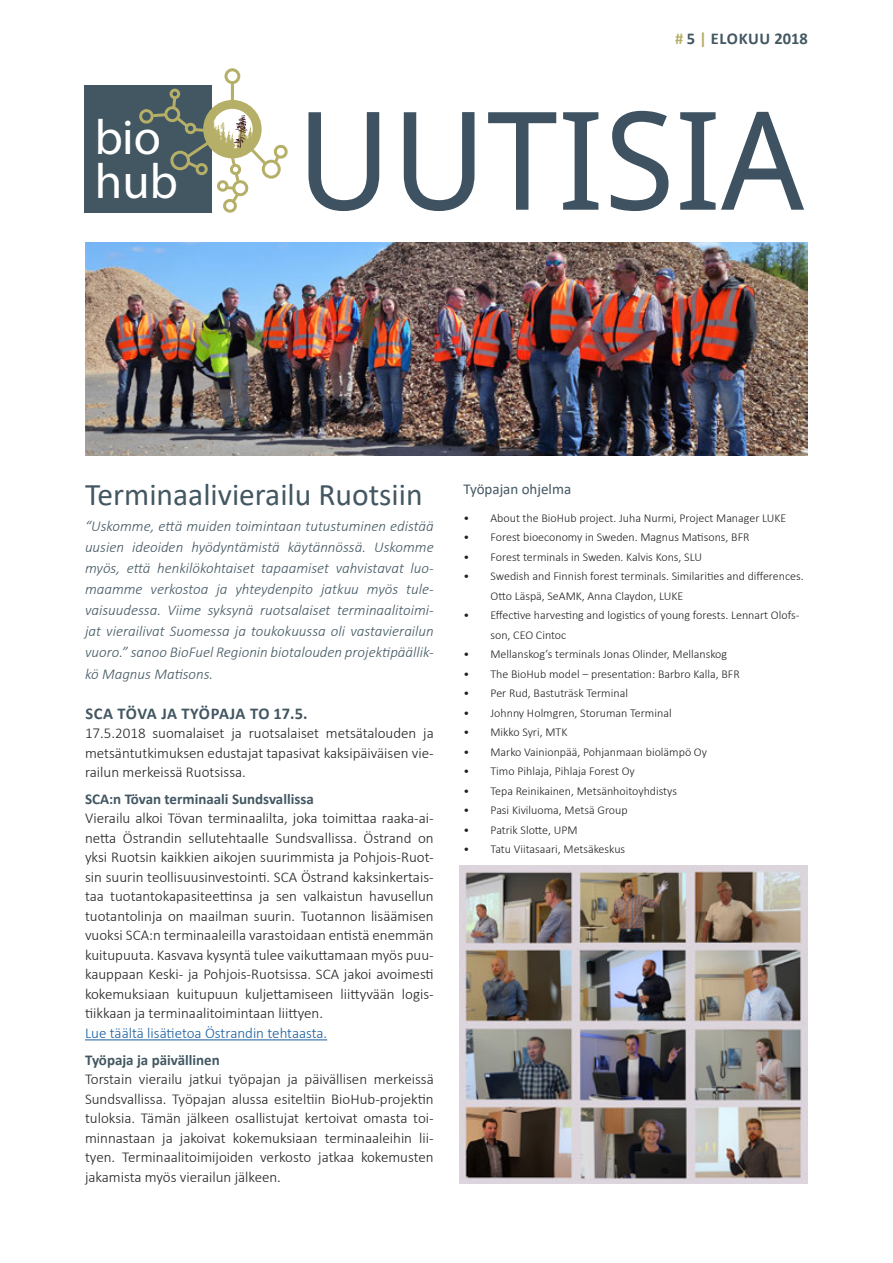
<style>
.page{position:relative;width:893px;height:1263px;background:#fff}
.page>*{position:absolute;margin:0;border:0;box-sizing:border-box;transform-origin:0 0}
.t1{font:136.5px "Droid Sans";color:#3e5261}
.t2{font:49.5px/44.1px "Myriad Pro";color:#fff}
.Mellis_gemen_10_p{font:31.5px "Calibri";color:#435762}
.Mellis_Versaler_11_p{font:700 16.5px "Calibri";letter-spacing:.02em;color:#435762}
.Bröd_10{font:300 15px/19.5px "Calibri";color:#231f20;text-align:justify}
.Mellis_gemen_10_p-2{font:italic 300 15px/21px "Calibri";color:#435762;text-align:justify}
.Mellis_gemen_10_p-3{font:700 15px "Calibri";color:#435762}
.Bröd_10-2{font:300 15px "Calibri";color:#175d9e}
.Mellis_gemen_10_p-4{font:15px "Calibri";color:#435762}
.t3{font:300 12px/19.5px "Calibri";color:#231f20}
.s1{color:#b6af67}
</style>
<div class="page">
<hr style="left:85px;top:1039px;width:242px;height:1px;background:#175d9e">
<div style="left:85px;top:85px;width:127px;height:127px;background:#425762"></div>
<svg style="left:137px;top:68px;width:151px;height:145px"></svg>
<img style="left:85px;top:243px;width:723px;height:212px">
<img style="left:459px;top:865px;width:349px;height:318px">
<p class="t2" style="left:95px;top:115px;width:84px">bio hub</p>
<p class="Mellis_Versaler_11_p" style="left:675px;top:27px;width:134px"><span class="s1">#</span> 5 <span class="s1">|</span> ELOKUU 2018</p>
<p class="t1" style="left:296px;top:83px;width:509px">UUTISIA</p>
<p class="Mellis_gemen_10_p" style="left:85px;top:473px;width:339px">Terminaalivierailu Ruotsiin</p>
<p class="Mellis_gemen_10_p-2" style="left:85px;top:515px;width:350px">“Uskomme, että muiden toimintaan tutustuminen edistää uusien ideoiden hyödyntämistä käytännössä. Uskomme myös, että henkilökohtaiset tapaamiset vahvistavat luo&shy;maamme verkostoa ja yhteydenpito jatkuu myös tule&shy;vaisuudessa. Viime syksynä ruotsalaiset terminaalitoimi&shy;jat vierailivat Suomessa ja toukokuussa oli vastavierailun vuoro.” sanoo BioFuel Regionin biotalouden projektipäällik-</p>
<p class="Mellis_gemen_10_p-2" style="left:85px;top:663px;width:130px">kö Magnus Matisons.</p>
<p class="Mellis_Versaler_11_p" style="left:85px;top:701px;width:224px">SCA TÖVA JA TYÖPAJA TO 17.5.</p>
<p class="Bröd_10" style="left:85px;top:723px;width:350px">17.5.2018 suomalaiset ja ruotsalaiset metsätalouden ja metsäntutkimuksen edustajat tapasivat kaksipäiväisen vie&shy;railun merkeissä Ruotsissa.</p>
<p class="Mellis_gemen_10_p-3" style="left:85px;top:788px;width:230px">SCA:n Tövan terminaali Sundsvallissa</p>
<p class="Bröd_10" style="left:85px;top:808px;width:350px">Vierailu alkoi Tövan terminaalilta, joka toimittaa raaka-ai&shy;netta Östrandin sellutehtaalle Sundsvallissa. Östrand on yksi Ruotsin kaikkien aikojen suurimmista ja Pohjois-Ruot&shy;sin suurin teollisuusinvestointi. SCA Östrand kaksinkertais&shy;taa tuotantokapasiteettinsa ja sen valkaistun havusellun tuotantolinja on maailman suurin. Tuotannon lisäämisen vuoksi SCA:n terminaaleilla varastoidaan entistä enemmän kuitupuuta. Kasvava kysyntä tulee vaikuttamaan myös puu&shy;kauppaan Keski- ja Pohjois-Ruotsissa. SCA jakoi avoimesti kokemuksiaan kuitupuun kuljettamiseen liittyvään logis&shy;tiikkaan ja terminaalitoimintaan liittyen.</p>
<p class="Bröd_10-2" style="left:85px;top:1024px;width:244px">Lue täältä lisätietoa Östrandin tehtaasta.</p>
<p class="Mellis_gemen_10_p-3" style="left:85px;top:1049px;width:136px">Työpaja ja päivällinen</p>
<p class="Bröd_10" style="left:85px;top:1069px;width:350px">Torstain vierailu jatkui työpajan ja päivällisen merkeissä Sundsvallissa. Työpajan alussa esiteltiin BioHub-projektin tuloksia. Tämän jälkeen osallistujat kertoivat omasta toi&shy;minnastaan ja jakoivat kokemuksiaan terminaaleihin lii&shy;tyen. Terminaalitoimijoiden verkosto jatkaa kokemusten jakamista myös vierailun jälkeen.</p>
<p class="Mellis_gemen_10_p-4" style="left:463px;top:478px;width:109px">Työpajan ohjelma</p>
<p class="t3" style="left:463px;top:508px;width:324px">• About the BioHub project. Juha Nurmi, Project Manager LUKE</p>
<p class="t3" style="left:463px;top:528px;width:288px">• Forest bioeconomy in Sweden. Magnus Matisons, BFR</p>
<p class="t3" style="left:463px;top:547px;width:240px">• Forest terminals in Sweden. Kalvis Kons, SLU</p>
<p class="t3" style="left:490px;top:567px;width:315px;text-indent:-27px">• Swedish and Finnish forest terminals. Similarities and differences.<br>Otto Läspä, SeAMK, Anna Claydon, LUKE</p>
<p class="t3" style="left:490px;top:606px;width:310px;text-indent:-27px">• Effective harvesting and logistics of young forests. Lennart Olofs&shy;son, CEO Cintoc</p>
<p class="t3" style="left:463px;top:645px;width:265px">• Mellanskog’s terminals Jonas Olinder, Mellanskog</p>
<p class="t3" style="left:463px;top:664px;width:278px">• The BioHub model – presentation: Barbro Kalla, BFR</p>
<p class="t3" style="left:463px;top:684px;width:166px">• Per Rud, Bastuträsk Terminal</p>
<p class="t3" style="left:463px;top:703px;width:210px">• Johnny Holmgren, Storuman Terminal</p>
<p class="t3" style="left:463px;top:723px;width:105px">• Mikko Syri, MTK</p>
<p class="t3" style="left:463px;top:742px;width:245px">• Marko Vainionpää, Pohjanmaan biolämpö Oy</p>
<p class="t3" style="left:463px;top:762px;width:173px">• Timo Pihlaja, Pihlaja Forest Oy</p>
<p class="t3" style="left:463px;top:781px;width:215px">• Tepa Reinikainen, Metsänhoitoyhdistys</p>
<p class="t3" style="left:463px;top:801px;width:166px">• Pasi Kiviluoma, Metsä Group</p>
<p class="t3" style="left:463px;top:820px;width:116px">• Patrik Slotte, UPM</p>
<p class="t3" style="left:463px;top:840px;width:163px">• Tatu Viitasaari, Metsäkeskus</p>
</div>
